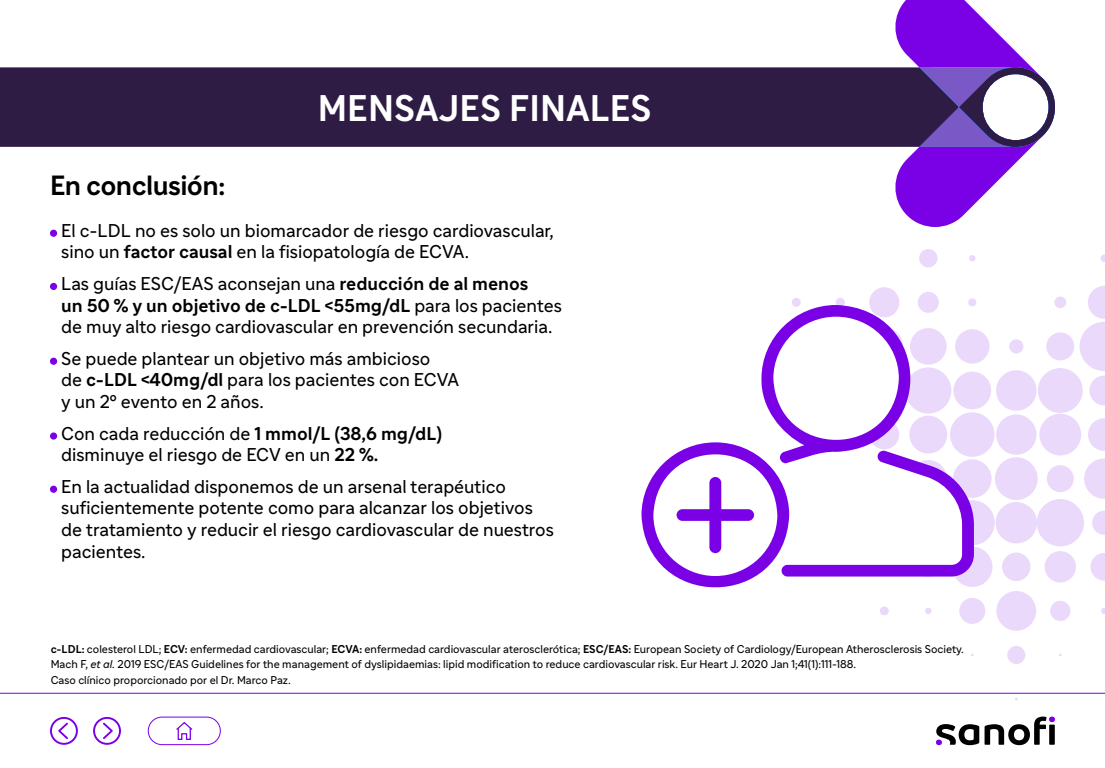
<style>
.page{position:relative;width:1105px;height:768px;background:#fff}
.page>*{position:absolute;margin:0;border:0;box-sizing:border-box;transform-origin:0 0}
.t1{font:700 36px "Sanofi Sans";color:#fff}
.t2{font:700 27px "Sanofi Sans";letter-spacing:-.02em;color:#000}
.t3{font:18px/21.6px "Sanofi Sans";color:#000}
.t4{font:11px/15.2px "Sanofi Sans";color:#000}
.s1{font-weight:700}
.s2{font-style:italic}
</style>
<div class="page">
<div style="left:0;top:67px;width:892px;height:80px;background:#2e1c44"></div>
<svg style="left:892px;top:0;width:163px;height:227px"></svg>
<img style="left:1015px;top:67px;width:25px;height:9px">
<svg style="left:936px;top:724px;width:43px;height:21px"></svg>
<svg style="left:985px;top:717px;width:70px;height:28px"></svg>
<hr style="left:0;top:693px;width:1105px;height:1px;background:#7a00e6">
<div style="left:1038px;top:368px;width:45px;height:45px;background:#ebd9fb;border-radius:50%"></div>
<div style="left:1039px;top:414px;width:42px;height:42px;background:#ebd9fb;border-radius:50%"></div>
<div style="left:1047px;top:465px;width:27px;height:27px;background:#ebd9fb;border-radius:50%"></div>
<div style="left:1037px;top:499px;width:47px;height:47px;background:#ebd9fb;border-radius:50%"></div>
<div style="left:1045px;top:551px;width:31px;height:32px;background:#ebd9fb;border-radius:50%"></div>
<div style="left:1050px;top:601px;width:20px;height:20px;background:#ebd9fb;border-radius:50%"></div>
<div style="left:1046px;top:332px;width:28px;height:28px;background:#ebd9fb;border-radius:50%"></div>
<div style="left:1054px;top:296px;width:12px;height:12px;background:#ebd9fb;border-radius:50%"></div>
<div style="left:995px;top:457px;width:43px;height:43px;background:#ebd9fb;border-radius:50%"></div>
<div style="left:996px;top:414px;width:40px;height:41px;background:#ebd9fb;border-radius:50%"></div>
<div style="left:996px;top:370px;width:41px;height:41px;background:#ebd9fb;border-radius:50%"></div>
<div style="left:1009px;top:339px;width:14px;height:15px;background:#ebd9fb;border-radius:50%"></div>
<div style="left:996px;top:502px;width:41px;height:41px;background:#ebd9fb;border-radius:50%"></div>
<div style="left:1002px;top:553px;width:29px;height:28px;background:#ebd9fb;border-radius:50%"></div>
<div style="left:996px;top:591px;width:40px;height:40px;background:#ebd9fb;border-radius:50%"></div>
<div style="left:1007px;top:646px;width:18px;height:18px;background:#ebd9fb;border-radius:50%"></div>
<svg style="left:1088px;top:418px;width:17px;height:33px"></svg>
<svg style="left:1101px;top:254px;width:4px;height:8px"></svg>
<svg style="left:1080px;top:286px;width:25px;height:119px"></svg>
<svg style="left:1084px;top:458px;width:21px;height:41px"></svg>
<svg style="left:1092px;top:511px;width:13px;height:24px"></svg>
<svg style="left:1101px;top:608px;width:4px;height:6px"></svg>
<svg style="left:1090px;top:553px;width:15px;height:28px"></svg>
<div style="left:969px;top:255px;width:7px;height:6px;background:#ebd9fb;border-radius:50%"></div>
<div style="left:955px;top:329px;width:35px;height:35px;background:#ebd9fb;border-radius:50%"></div>
<div style="left:968px;top:298px;width:8px;height:8px;background:#ebd9fb;border-radius:50%"></div>
<div style="left:953px;top:372px;width:38px;height:37px;background:#ebd9fb;border-radius:50%"></div>
<div style="left:950px;top:412px;width:45px;height:45px;background:#ebd9fb;border-radius:50%"></div>
<div style="left:950px;top:500px;width:45px;height:45px;background:#ebd9fb;border-radius:50%"></div>
<div style="left:953px;top:459px;width:39px;height:39px;background:#ebd9fb;border-radius:50%"></div>
<div style="left:952px;top:547px;width:41px;height:40px;background:#ebd9fb;border-radius:50%"></div>
<div style="left:959px;top:598px;width:26px;height:26px;background:#ebd9fb;border-radius:50%"></div>
<div style="left:918px;top:292px;width:21px;height:21px;background:#ebd9fb;border-radius:50%"></div>
<svg style="left:919px;top:249px;width:19px;height:19px"></svg>
<div style="left:925px;top:608px;width:7px;height:6px;background:#ebd9fb;border-radius:50%"></div>
<div style="left:869px;top:287px;width:30px;height:30px;background:#ebd9fb;border-radius:50%"></div>
<div style="left:880px;top:606px;width:9px;height:9px;background:#ebd9fb;border-radius:50%"></div>
<div style="left:836px;top:298px;width:9px;height:9px;background:#ebd9fb;border-radius:50%"></div>
<div style="left:792px;top:298px;width:9px;height:9px;background:#ebd9fb;border-radius:50%"></div>
<svg style="left:641px;top:305px;width:333px;height:306px"></svg>
<div style="left:50px;top:230px;width:7px;height:7px;background:#7a00e6;border-radius:50%"></div>
<div style="left:50px;top:283px;width:7px;height:7px;background:#7a00e6;border-radius:50%"></div>
<div style="left:50px;top:358px;width:7px;height:7px;background:#7a00e6;border-radius:50%"></div>
<div style="left:50px;top:432px;width:7px;height:8px;background:#7a00e6;border-radius:50%"></div>
<div style="left:50px;top:486px;width:7px;height:7px;background:#7a00e6;border-radius:50%"></div>
<svg style="left:93px;top:717px;width:28px;height:28px"></svg>
<div style="left:95px;top:719px;width:24px;height:24px;background:#fff;border-radius:50%"></div>
<svg style="left:103px;top:723px;width:10px;height:16px"></svg>
<svg style="left:50px;top:717px;width:28px;height:28px"></svg>
<div style="left:52px;top:719px;width:24px;height:24px;background:#fff;border-radius:50%"></div>
<svg style="left:58px;top:723px;width:10px;height:16px"></svg>
<svg style="left:176px;top:721px;width:17px;height:19px"></svg>
<div style="left:148px;top:717px;width:73px;height:28px;border:1px solid #7a00e6;border-radius:14px"></div>
<h2 class="t2" style="left:50px;top:168px;width:177px">En conclusión:</h2>
<h1 class="t1" style="left:318px;top:86px;width:335px">MENSAJES FINALES</h1>
<p class="t3" style="left:61px;top:220px;width:494px">El c-LDL no es solo un biomarcador de riesgo cardiovascular, sino un <span class="s1">factor causal</span> en la fisiopatología de ECVA.</p>
<p class="t3" style="left:61px;top:273px;width:502px">Las guías ESC/EAS aconsejan una <span class="s1">reducción de al menos<br>un 50 % y un objetivo de c-LDL &lt;55mg/dL</span> para los pacientes de muy alto riesgo cardiovascular en prevención secundaria.</p>
<p class="t3" style="left:61px;top:348px;width:399px">Se puede plantear un objetivo más ambicioso<br>de <span class="s1">c-LDL &lt;40mg/dl</span> para los pacientes con ECVA y un 2º evento en 2 años.</p>
<p class="t3" style="left:61px;top:422px;width:382px">Con cada reducción de <span class="s1">1 mmol/L (38,6 mg/dL) </span>disminuye el riesgo de ECV en un <span class="s1">22 %.</span></p>
<p class="t3" style="left:61px;top:476px;width:494px">En la actualidad disponemos de un arsenal terapéutico suficientemente potente como para alcanzar los objetivos de tratamiento y reducir el riesgo cardiovascular de nuestros pacientes.</p>
<p class="t4" style="left:51px;top:642px;width:915px"><span class="s1">c-LDL:</span> colesterol LDL; <span class="s1">ECV:</span> enfermedad cardiovascular; <span class="s1">ECVA:</span> enfermedad cardiovascular aterosclerótica; <span class="s1">ESC/EAS:</span> European Society of Cardiology/European Atherosclerosis Society.<br>Mach F, <span class="s2">et al.</span> 2019 ESC/EAS Guidelines for the management of dyslipidaemias: lipid modification to reduce cardiovascular risk. Eur Heart J. 2020 Jan 1;41(1):111-188.<br>Caso clínico proporcionado por el Dr. Marco Paz.</p>
</div>
